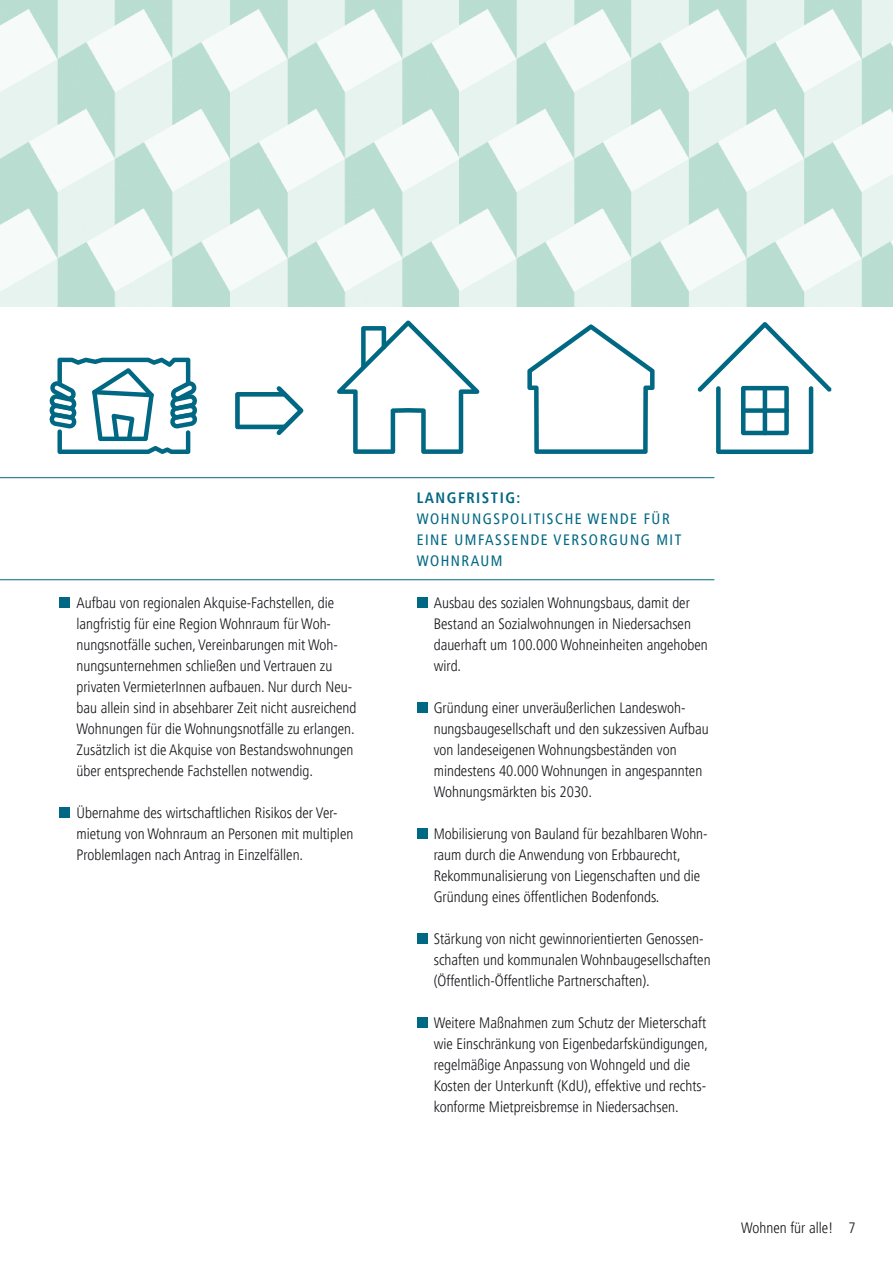
<style>
.page{position:relative;width:893px;height:1263px;background:#fff}
.page>*{position:absolute;margin:0;border:0;box-sizing:border-box;transform-origin:0 0}
.t1{font:300 condensed 15px/21px "Frutiger LT Pro";color:#1a171c}
.t2{font:condensed 15px/21px "Frutiger LT Pro";letter-spacing:.1em;color:#006882}
.t3{font:700 condensed 15px "Frutiger LT Pro";letter-spacing:.1em;color:#006882}
</style>
<div class="page">
<img style="left:0;top:0;width:459px;height:306px">
<svg style="left:459px;top:0;width:434px;height:306px"></svg>
<div style="left:417px;top:597px;width:10px;height:11px;background:#006882"></div>
<div style="left:417px;top:702px;width:10px;height:11px;background:#006882"></div>
<div style="left:417px;top:828px;width:10px;height:11px;background:#006882"></div>
<div style="left:417px;top:933px;width:10px;height:11px;background:#006882"></div>
<div style="left:417px;top:1017px;width:10px;height:11px;background:#006882"></div>
<div style="left:60px;top:597px;width:10px;height:11px;background:#006882"></div>
<div style="left:60px;top:807px;width:10px;height:11px;background:#006882"></div>
<hr style="left:0;top:579px;width:714px;height:1px;background:#006882">
<hr style="left:0;top:477px;width:714px;height:1px;background:#006882">
<svg style="left:697px;top:322px;width:135px;height:132px"></svg>
<hr style="left:763px;top:386px;width:4px;height:49px;background:#006882;border-radius:2px">
<div style="left:741px;top:408px;width:48px;height:5px;background:#006882;border-radius:2px"></div>
<svg style="left:337px;top:320px;width:142px;height:134px"></svg>
<svg style="left:527px;top:324px;width:128px;height:130px"></svg>
<svg style="left:49px;top:358px;width:149px;height:96px"></svg>
<svg style="left:235px;top:386px;width:69px;height:49px"></svg>
<p class="t1" style="left:77px;top:592px;width:281px">Aufbau von regionalen Akquise-Fachstellen, die langfristig für eine Region Wohnraum für Woh&shy;nungsnotfälle suchen, Vereinbarungen mit Woh&shy;nungsunternehmen schließen und Vertrauen zu privaten VermieterInnen aufbauen. Nur durch Neu&shy;bau allein sind in absehbarer Zeit nicht ausreichend Wohnungen für die Wohnungsnotfälle zu erlangen.<br>Zusätzlich ist die Akquise von Bestandswohnungen über entsprechende Fachstellen notwendig.</p>
<p class="t1" style="left:77px;top:802px;width:278px">Übernahme des wirtschaftlichen Risikos der Ver&shy;mietung von Wohnraum an Personen mit multiplen<br>Problemlagen nach Antrag in Einzelfällen.</p>
<p class="t3" style="left:417px;top:489px;width:105px">LANGFRISTIG:</p>
<p class="t2" style="left:417px;top:508px;width:266px">WOHNUNGSPOLITISCHE WENDE FÜR<br>EINE UMFASSENDE VERSORGUNG MIT<br>WOHNRAUM</p>
<p class="t1" style="left:434px;top:592px;width:276px">Ausbau des sozialen Wohnungsbaus, damit der Bestand an Sozialwohnungen in Niedersachsen dauerhaft um 100.000 Wohneinheiten angehoben wird.</p>
<p class="t1" style="left:434px;top:697px;width:276px">Gründung einer unveräußerlichen Landeswoh&shy;nungsbaugesellschaft und den sukzessiven Aufbau von landeseigenen Wohnungsbeständen von mindestens 40.000 Wohnungen in angespannten Wohnungsmärkten bis 2030.</p>
<p class="t1" style="left:434px;top:823px;width:275px">Mobilisierung von Bauland für bezahlbaren Wohn&shy;raum durch die Anwendung von Erbbaurecht, Rekommunalisierung von Liegenschaften und die Gründung eines öffentlichen Bodenfonds.</p>
<p class="t1" style="left:434px;top:928px;width:278px">Stärkung von nicht gewinnorientierten Genossen&shy;schaften und kommunalen Wohnbaugesellschaften (Öffentlich-Öffentliche Partnerschaften).</p>
<p class="t1" style="left:434px;top:1012px;width:276px">Weitere Maßnahmen zum Schutz der Mieterschaft wie Einschränkung von Eigenbedarfskündigungen, regelmäßige Anpassung von Wohngeld und die Kosten der Unterkunft (KdU), effektive und rechts&shy;konforme Mietpreisbremse in Niedersachsen.</p>
<p class="t1" style="left:741px;top:1218px;width:116px">Wohnen für alle! 7</p>
</div>
